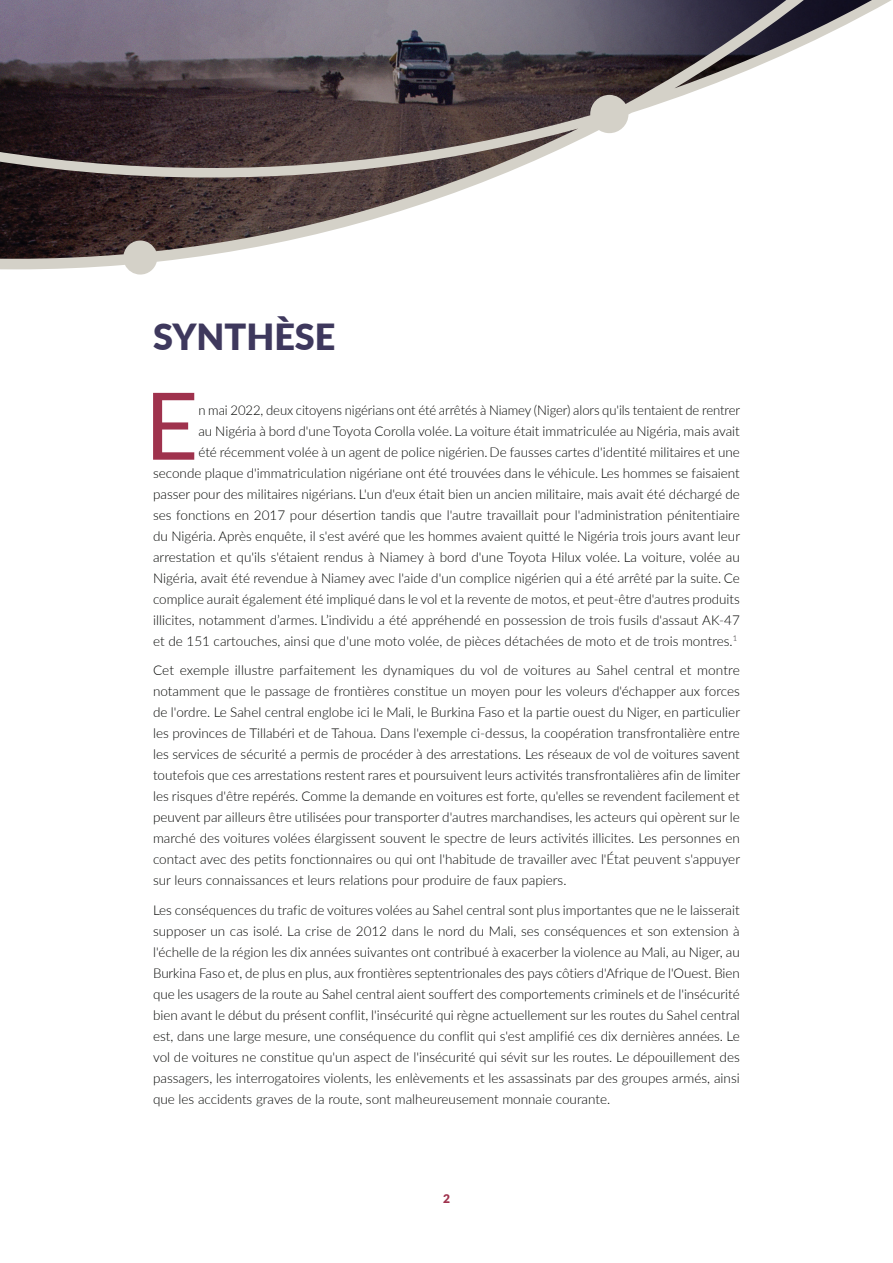
<style>
.page{position:relative;width:893px;height:1263px;background:#fff}
.page>*{position:absolute;margin:0;border:0;box-sizing:border-box;transform-origin:0 0}
.body_dropcap{font:93.3px "Lato";color:#9f324d}
.A-head__chap-head{font:900 36px "Lato";color:#3e385d}
.body_1{font:300 13.5px/21px "Lato";color:#040503;text-align:justify}
.body_dropcap-2{font:300 13.5px/21px "Lato";color:#040503;text-align:right}
.folio{font:900 12px "Lato";color:#9f324d}
</style>
<div class="page">
<svg style="left:0;top:0;width:892px;height:275px"></svg>
<p class="A-head__chap-head" style="left:153px;top:309px;width:184px">SYNTHÈSE</p>
<p class="body_dropcap" style="left:145px;top:359px;width:55px">E</p>
<p class="body_dropcap-2" style="left:153px;top:399px;width:589px">n mai 2022, deux citoyens nigérians ont été arrêtés à Niamey (Niger) alors qu'ils tentaient de rentrer<br>au Nigéria à bord d'une Toyota Corolla volée. La voiture était immatriculée au Nigéria, mais avait<br>été récemment volée à un agent de police nigérien. De fausses cartes d'identité militaires et une seconde plaque d'immatriculation nigériane ont été trouvées dans le véhicule. Les hommes se faisaient passer pour des militaires nigérians. L'un d'eux était bien un ancien militaire, mais avait été déchargé de ses fonctions en 2017 pour désertion tandis que l'autre travaillait pour l'administration pénitentiaire du Nigéria. Après enquête, il s'est avéré que les hommes avaient quitté le Nigéria trois jours avant leur arrestation et qu'ils s'étaient rendus à Niamey à bord d'une Toyota Hilux volée. La voiture, volée au Nigéria, avait été revendue à Niamey avec l'aide d'un complice nigérien qui a été arrêté par la suite. Ce complice aurait également été impliqué dans le vol et la revente de motos, et peut-être d'autres produits illicites, notamment d’armes. L’individu a été appréhendé en possession de trois fusils d'assaut AK-47 et de 151 cartouches, ainsi que d'une moto volée, de pièces détachées de moto et de trois montres.<sup>1</sup></p>
<p class="body_1" style="left:153px;top:659px;width:589px">Cet exemple illustre parfaitement les dynamiques du vol de voitures au Sahel central et montre notamment que le passage de frontières constitue un moyen pour les voleurs d'échapper aux forces de l'ordre. Le Sahel central englobe ici le Mali, le Burkina Faso et la partie ouest du Niger, en particulier les provinces de Tillabéri et de Tahoua. Dans l'exemple ci-dessus, la coopération transfrontalière entre les services de sécurité a permis de procéder à des arrestations. Les réseaux de vol de voitures savent toutefois que ces arrestations restent rares et poursuivent leurs activités transfrontalières afin de limiter les risques d'être repérés. Comme la demande en voitures est forte, qu'elles se revendent facilement et peuvent par ailleurs être utilisées pour transporter d'autres marchandises, les acteurs qui opèrent sur le marché des voitures volées élargissent souvent le spectre de leurs activités illicites. Les personnes en contact avec des petits fonctionnaires ou qui ont l'habitude de travailler avec l'État peuvent s'appuyer sur leurs connaissances et leurs relations pour produire de faux papiers.</p>
<p class="body_1" style="left:153px;top:899px;width:588px">Les conséquences du trafic de voitures volées au Sahel central sont plus importantes que ne le laisserait supposer un cas isolé. La crise de 2012 dans le nord du Mali, ses conséquences et son extension à l'échelle de la région les dix années suivantes ont contribué à exacerber la violence au Mali, au Niger, au Burkina Faso et, de plus en plus, aux frontières septentrionales des pays côtiers d'Afrique de l'Ouest. Bien que les usagers de la route au Sahel central aient souffert des comportements criminels et de l'insécurité bien avant le début du présent conflit, l'insécurité qui règne actuellement sur les routes du Sahel central est, dans une large mesure, une conséquence du conflit qui s'est amplifié ces dix dernières années. Le vol de voitures ne constitue qu'un aspect de l'insécurité qui sévit sur les routes. Le dépouillement des passagers, les interrogatoires violents, les enlèvements et les assassinats par des groupes armés, ainsi que les accidents graves de la route, sont malheureusement monnaie courante.</p>
<p class="folio" style="left:443px;top:1189px;width:8px">2</p>
</div>
